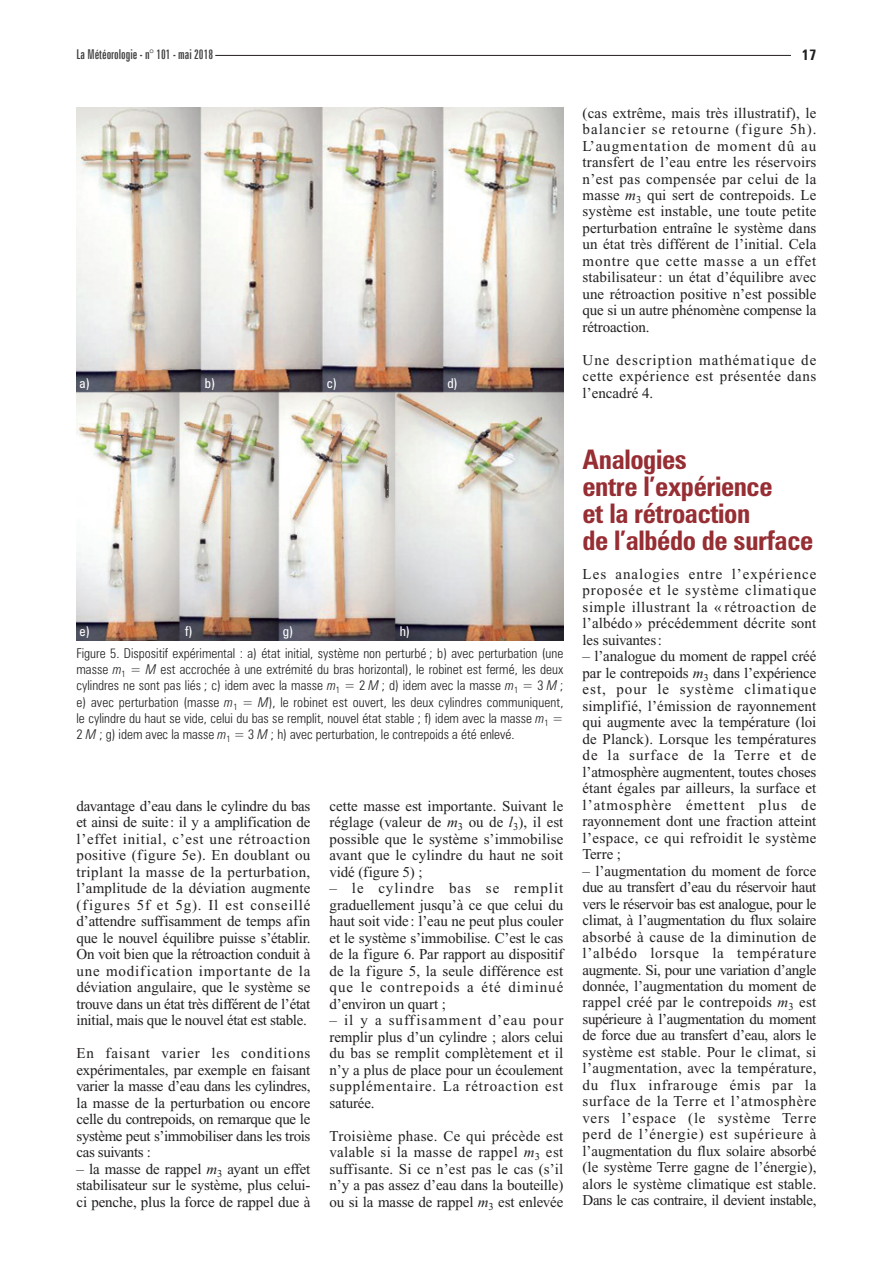
<style>
.page{position:relative;width:893px;height:1263px;background:#fff}
.page>*{position:absolute;margin:0;border:0;box-sizing:border-box;transform-origin:0 0}
.t1{font:700 condensed 27px/27px "Zurich BT";letter-spacing:-.015em;color:#962e33}
.t2{font:15px/16.5px "Times New Roman";letter-spacing:-.01em;color:#231f20;text-align:justify}
.t3{font:700 condensed 15px "Zurich BT";color:#231f20}
.t4{font:300 condensed 13.5px/16.2px "Zurich BT";color:#231f20;text-align:justify}
.t5{font:extra-condensed 13.5px "Zurich BT";color:#3e3e3f}
.t6{font:condensed 13.5px "Zurich BT";color:#fff}
.s1{font-style:italic}
</style>
<div class="page">
<hr style="left:215px;top:55px;width:576px;height:1px;background:#231f20">
<img style="left:77px;top:107px;width:486px;height:533px">
<p class="t5" style="left:77px;top:49px;width:138px">La Météorologie - n° 101 - mai 2018</p>
<p class="t3" style="left:802px;top:49px;width:16px">17</p>
<p class="t6" style="left:80px;top:378px;width:11px">a)</p>
<p class="t6" style="left:205px;top:378px;width:12px">b)</p>
<p class="t6" style="left:327px;top:378px;width:11px">c)</p>
<p class="t6" style="left:447px;top:378px;width:12px">d)</p>
<p class="t2" style="left:583px;top:106px;width:235px">(cas extrême, mais très illustratif), le balancier se retourne (figure 5h).<br>L’augmentation de moment dû au transfert de l’eau entre les réservoirs n’est pas compensée par celui de la masse <span class="s1">m</span><sub>3</sub> qui sert de contrepoids. Le système est instable, une toute petite perturbation entraîne le système dans un état très différent de l’initial. Cela montre que cette masse a un effet stabilisateur: un état d’équilibre avec une rétroaction positive n’est possible que si un autre phénomène compense la rétroaction.</p>
<p class="t2" style="left:583px;top:353px;width:235px">Une description mathématique de cette expérience est présentée dans l’encadré 4.</p>
<p class="t6" style="left:80px;top:626px;width:11px">e)</p>
<p class="t6" style="left:185px;top:626px;width:9px">f)</p>
<p class="t6" style="left:283px;top:626px;width:12px">g)</p>
<p class="t6" style="left:400px;top:626px;width:12px">h)</p>
<p class="t4" style="left:77px;top:646px;width:488px">Figure 5. Dispositif expérimental : a) état initial, système non perturbé ; b) avec perturbation (une masse <span class="s1">m</span><sub>1</sub> = <span class="s1">M</span> est accrochée à une extrémité du bras horizontal), le robinet est fermé, les deux cylindres ne sont pas liés ; c) idem avec la masse <span class="s1">m</span><sub>1</sub> = 2 <span class="s1">M</span> ; d) idem avec la masse <span class="s1">m</span><sub>1</sub> = 3 <span class="s1">M</span> ; e) avec perturbation (masse <span class="s1">m</span><sub>1</sub> = <span class="s1">M</span>), le robinet est ouvert, les deux cylindres communiquent, le cylindre du haut se vide, celui du bas se remplit, nouvel état stable ; f) idem avec la masse <span class="s1">m</span><sub>1</sub> = 2 <span class="s1">M</span> ; g) idem avec la masse <span class="s1">m</span><sub>1</sub> = 3 <span class="s1">M</span> ; h) avec perturbation, le contrepoids a été enlevé.</p>
<p class="t2" style="left:77px;top:799px;width:235px">davantage d’eau dans le cylindre du bas et ainsi de suite: il y a amplification de l’effet initial, c’est une rétroaction positive (figure 5e). En doublant ou triplant la masse de la perturbation, l’amplitude de la déviation augmente (figures 5f et 5g). Il est conseillé d’attendre suffisamment de temps afin que le nouvel équilibre puisse s’établir.<br>On voit bien que la rétroaction conduit à une modification importante de la déviation angulaire, que le système se trouve dans un état très différent de l’état initial, mais que le nouvel état est stable.</p>
<p class="t2" style="left:77px;top:1046px;width:235px">En faisant varier les conditions expérimentales, par exemple en faisant varier la masse d’eau dans les cylindres, la masse de la perturbation ou encore celle du contrepoids, on remarque que le système peut s’immobiliser dans les trois cas suivants :</p>
<p class="t2" style="left:77px;top:1162px;width:235px">– la masse de rappel <span class="s1">m</span><sub>3</sub> ayant un effet stabilisateur sur le système, plus celui&shy;ci penche, plus la force de rappel due à</p>
<p class="t2" style="left:330px;top:799px;width:235px">cette masse est importante. Suivant le réglage (valeur de <span class="s1">m</span><sub>3</sub> ou de <span class="s1">l</span><sub>3</sub>), il est possible que le système s’immobilise avant que le cylindre du haut ne soit vidé (figure 5) ;</p>
<p class="t2" style="left:330px;top:881px;width:235px">– le cylindre bas se remplit graduellement jusqu’à ce que celui du haut soit vide: l’eau ne peut plus couler et le système s’immobilise. C’est le cas de la figure 6. Par rapport au dispositif de la figure 5, la seule différence est que le contrepoids a été diminué d’environ un quart ;</p>
<p class="t2" style="left:330px;top:1013px;width:235px">– il y a suffisamment d’eau pour remplir plus d’un cylindre ; alors celui du bas se remplit complètement et il n’y a plus de place pour un écoulement supplémentaire. La rétroaction est saturée.</p>
<p class="t2" style="left:330px;top:1129px;width:235px">Troisième phase. Ce qui précède est valable si la masse de rappel <span class="s1">m</span><sub>3</sub> est suffisante. Si ce n’est pas le cas (s’il n’y a pas assez d’eau dans la bouteille) ou si la masse de rappel <span class="s1">m</span><sub>3</sub> est enlevée</p>
<h1 class="t1" style="left:583px;top:448px;width:232px">Analogies<br>entre l’expérience<br>et la rétroaction<br>de l’albédo de surface</h1>
<p class="t2" style="left:583px;top:567px;width:235px">Les analogies entre l’expérience proposée et le système climatique simple illustrant la « rétroaction de l’albédo » précédemment décrite sont les suivantes:</p>
<p class="t2" style="left:583px;top:649px;width:235px">– l’analogue du moment de rappel créé par le contrepoids <span class="s1">m</span><sub>3</sub> dans l’expérience est, pour le système climatique simplifié, l’émission de rayonnement qui augmente avec la température (loi de Planck). Lorsque les températures de la surface de la Terre et de l’atmosphère augmentent, toutes choses étant égales par ailleurs, la surface et l’atmosphère émettent plus de rayonnement dont une fraction atteint l’espace, ce qui refroidit le système Terre ;</p>
<p class="t2" style="left:583px;top:864px;width:235px">– l’augmentation du moment de force due au transfert d’eau du réservoir haut vers le réservoir bas est analogue, pour le climat, à l’augmentation du flux solaire absorbé à cause de la diminution de l’albédo lorsque la température augmente. Si, pour une variation d’angle donnée, l’augmentation du moment de rappel créé par le contrepoids <span class="s1">m</span><sub>3</sub> est supérieure à l’augmentation du moment de force due au transfert d’eau, alors le système est stable. Pour le climat, si l’augmentation, avec la température, du flux infrarouge émis par la surface de la Terre et l’atmosphère vers l’espace (le système Terre perd de l’énergie) est supérieure à l’augmentation du flux solaire absorbé (le système Terre gagne de l’énergie), alors le système climatique est stable.<br>Dans le cas contraire, il devient instable,</p>
</div>
